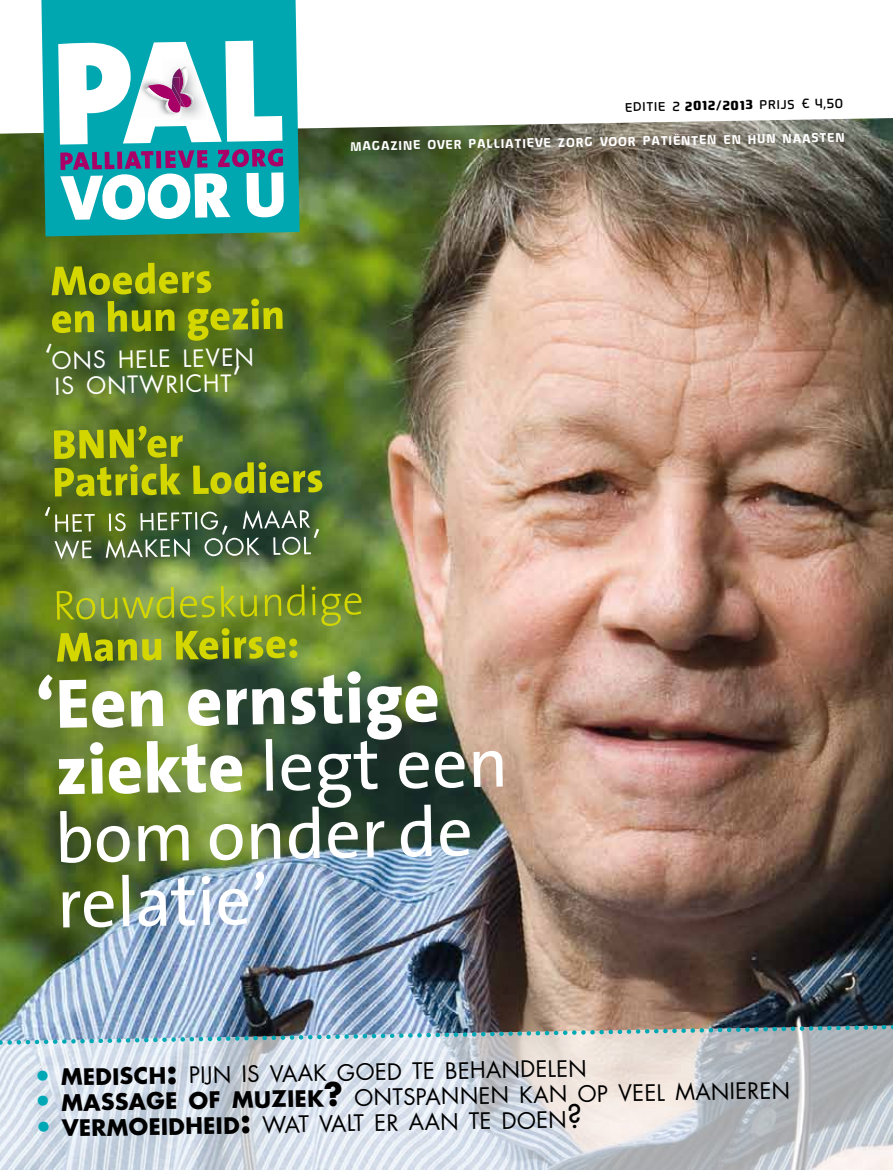
<style>
.page{position:relative;width:893px;height:1170px;background:#fff}
.page>*{position:absolute;margin:0;border:0;box-sizing:border-box;transform-origin:0 0}
.t1{font:70.5px/66.6px "The Sans";color:#fff}
.t2{font:23.1px/25.5px "Futura";color:#fff;text-align:center}
.t3{font:22.05px "Futura";color:#000}
.t4{font:700 11.55px "Hybrea Rg";color:#fff}
.t5{font:11.55px "Hybrea Rg";color:#000}
.s1{font-size:12px}
.s2{font-family:"Hybrea Ub";font-size:12px}
.s3{font-size:33px}
.s4{font-weight:800}
.s5{font-size:27px;color:#00a8b5}
.s6{font-weight:700}
.s7{font-weight:700;font-size:31.5px}
.s8{font-size:31.5px}
</style>
<div class="page">
<img style="left:0;top:134px;width:893px;height:887px">
<svg style="left:0;top:118px;width:893px;height:16px"></svg>
<svg style="left:0;top:1047px;width:893px;height:122px;background:#d1d6dd"></svg>
<svg style="left:52px;top:263px;width:231px;height:78px;background:#778b16"></svg>
<svg style="left:54px;top:426px;width:268px;height:70px;background:#728720"></svg>
<svg style="left:45px;top:507px;width:274px;height:52px;background:#5a714b"></svg>
<img style="left:0;top:1021px;width:893px;height:26px">
<svg style="left:41px;top:0;width:259px;height:236px;background:#0ba6ac"></svg>
<svg style="left:58px;top:41px;width:226px;height:179px"></svg>
<img style="left:163px;top:98px;width:14px;height:16px">
<img style="left:150px;top:88px;width:23px;height:24px">
<svg style="left:57px;top:584px;width:305px;height:77px;background:#879d29"></svg>
<p class="t5" style="left:625px;top:100px;width:219px;rotate:-1deg">editie <span class="s1">2</span> <span class="s2">2012/2013</span> prijs <span class="s1">€</span> <span class="s1">4,50</span></p>
<p class="t2" style="left:44px;top:347px;width:211px;rotate:-1deg"><span class="s3">‘</span>ons hele leven is ontwricht<span class="s3">’</span></p>
<p class="t4" style="left:351px;top:139px;width:495px;rotate:-1deg">magazine over palliatieve zorg voor patiënten en hun naasten</p>
<h1 class="t1" style="left:35px;top:669px;width:473px;rotate:-1deg"><span class="s4">‘Een ernstige ziekte</span> legt een bom onder de relatie’</h1>
<p class="t3" style="left:34px;top:1062px;width:554px;rotate:-1deg"><span class="s5">•</span> <span class="s6">medisch</span><span class="s7">:</span> pijn is vaak goed te behandelen</p>
<p class="t3" style="left:35px;top:1087px;width:757px;rotate:-1deg"><span class="s5">•</span> <span class="s6">massage of muziek</span><span class="s7">?</span> ontspannen kan op veel manieren</p>
<p class="t3" style="left:35px;top:1113px;width:548px;rotate:-1deg"><span class="s5">•</span> <span class="s6">vermoeidheid</span><span class="s7">:</span> wat valt er aan te doen<span class="s8">?</span></p>
</div>
